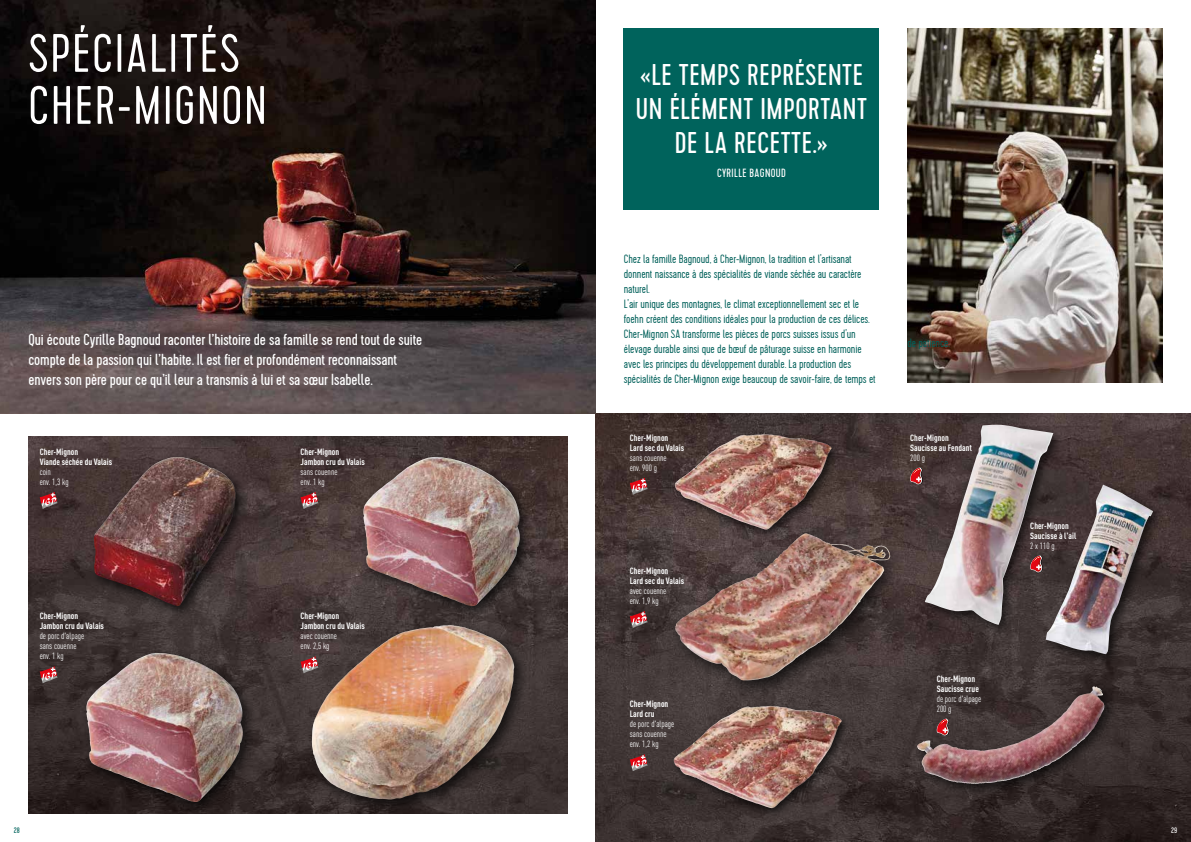
<style>
.page{position:relative;width:1191px;height:842px;background:#fff}
.page>*{position:absolute;margin:0;border:0;box-sizing:border-box;transform-origin:0 0}
.t1{font:300 54px/52px "Cervo";letter-spacing:.03em;color:#fff}
.t2{font:30px/34px "Cervo";letter-spacing:.02em;color:#fff;text-align:center}
.t3{font:16px/20px "Cervo";letter-spacing:-.005em;color:#fff}
.t4{font:300 12px/15px "Cervo";letter-spacing:-.01em;color:#00605a}
.t5{font:11.9px "Cervo";letter-spacing:.03em;color:#fff}
.t6{font:700 condensed 9px/10px "DINOT";color:#fff}
.t7{font:condensed 9px/10px "DINOT";color:#fff}
.t8{font:8px "Cervo";color:#00635c}
.t9{font:8px "Cervo";color:#fff}
</style>
<div class="page">
<img style="left:28px;top:437px;width:539px;height:377px">
<img style="left:595px;top:414px;width:596px;height:428px">
<img style="left:0;top:0;width:595px;height:414px">
<div style="left:624px;top:28px;width:255px;height:182px;background:#00635c"></div>
<div style="left:89px;top:452px;width:160px;height:167px;background:#000;opacity:.69"></div>
<img style="left:94px;top:457px;width:142px;height:150px">
<div style="left:358px;top:452px;width:175px;height:167px;background:#000;opacity:.7"></div>
<img style="left:363px;top:457px;width:157px;height:149px">
<svg style="left:300px;top:492px;width:18px;height:17px"></svg>
<div style="left:305px;top:619px;width:224px;height:196px;background:#000;opacity:.69"></div>
<img style="left:312px;top:625px;width:202px;height:175px">
<div style="left:669px;top:701px;width:183px;height:118px;background:#000;opacity:.7"></div>
<img style="left:674px;top:706px;width:168px;height:102px">
<div style="left:912px;top:681px;width:205px;height:116px;background:#000;opacity:.7"></div>
<img style="left:917px;top:686px;width:176px;height:65px">
<div style="left:668px;top:527px;width:239px;height:172px;background:#000;opacity:.7"></div>
<img style="left:674px;top:535px;width:217px;height:146px">
<div style="left:920px;top:419px;width:145px;height:218px;background:#000;opacity:.7"></div>
<img style="left:925px;top:425px;width:128px;height:200px">
<div style="left:670px;top:430px;width:173px;height:111px;background:#000;opacity:.7"></div>
<img style="left:675px;top:434px;width:157px;height:96px">
<div style="left:1041px;top:480px;width:124px;height:187px;background:#000;opacity:.7"></div>
<img style="left:1045px;top:485px;width:108px;height:169px">
<svg style="left:1030px;top:556px;width:12px;height:17px"></svg>
<svg style="left:630px;top:478px;width:17px;height:17px"></svg>
<svg style="left:910px;top:468px;width:12px;height:17px"></svg>
<svg style="left:630px;top:611px;width:17px;height:17px"></svg>
<svg style="left:936px;top:719px;width:13px;height:17px"></svg>
<svg style="left:630px;top:754px;width:17px;height:17px"></svg>
<svg style="left:300px;top:656px;width:18px;height:17px"></svg>
<svg style="left:40px;top:492px;width:18px;height:17px"></svg>
<div style="left:81px;top:648px;width:175px;height:167px;background:#000;opacity:.69"></div>
<img style="left:86px;top:653px;width:157px;height:149px">
<svg style="left:40px;top:666px;width:18px;height:17px"></svg>
<img style="left:907px;top:28px;width:255px;height:355px">
<h1 class="t1" style="left:28px;top:29px;width:240px">SPÉCIALITÉS<br>CHER-MIGNON</h1>
<h3 class="t3" style="left:28px;top:330px;width:395px">Qui écoute Cyrille Bagnoud raconter l’histoire de sa famille se rend tout de suite compte de la passion qui l’habite. Il est fier et profondément reconnaissant envers son père pour ce qu’il leur a transmis à lui et sa sœur Isabelle.</h3>
<p class="t6" style="left:40px;top:446px;width:74px">Cher-Mignon<br>Viande séchée du Valais</p>
<p class="t7" style="left:40px;top:467px;width:30px">coin<br>env. 1,3 kg</p>
<p class="t6" style="left:40px;top:611px;width:66px">Cher-Mignon<br>Jambon cru du Valais</p>
<p class="t7" style="left:40px;top:631px;width:46px">de porc d'alpage sans couenne env. 1 kg</p>
<p class="t6" style="left:300px;top:446px;width:66px">Cher-Mignon<br>Jambon cru du Valais</p>
<p class="t7" style="left:300px;top:467px;width:38px">sans couenne env. 1 kg</p>
<p class="t6" style="left:300px;top:611px;width:66px">Cher-Mignon<br>Jambon cru du Valais</p>
<p class="t7" style="left:300px;top:631px;width:38px">avec couenne env. 2,5 kg</p>
<h2 class="t2" style="left:636px;top:59px;width:232px">«LE TEMPS REPRÉSENTE<br>UN ÉLÉMENT IMPORTANT<br>DE LA RECETTE.»</h2>
<p class="t5" style="left:717px;top:166px;width:70px">CYRILLE BAGNOUD</p>
<p class="t4" style="left:624px;top:252px;width:253px">Chez la famille Bagnoud, à Cher-Mignon, la tradition et l'artisanat donnent naissance à des spécialités de viande séchée au caractère naturel.<br>L'air unique des montagnes, le climat exceptionnellement sec et le foehn créent des conditions idéales pour la production de ces délices.<br>Cher-Mignon SA transforme les pièces de porcs suisses issus d'un élevage durable ainsi que de bœuf de pâturage suisse en harmonie avec les principes du développement durable. La production des spécialités de Cher-Mignon exige beaucoup de savoir-faire, de temps et</p>
<p class="t6" style="left:630px;top:432px;width:56px">Cher-Mignon<br>Lard sec du Valais</p>
<p class="t7" style="left:630px;top:452px;width:38px">sans couenne env. 900 g</p>
<p class="t4" style="left:907px;top:336px;width:44px">de patience.</p>
<p class="t6" style="left:910px;top:432px;width:63px">Cher-Mignon<br>Saucisse au Fendant</p>
<p class="t7" style="left:910px;top:452px;width:16px">200 g</p>
<p class="t6" style="left:630px;top:565px;width:56px">Cher-Mignon<br>Lard sec du Valais</p>
<p class="t7" style="left:630px;top:586px;width:38px">avec couenne env. 1,9 kg</p>
<p class="t6" style="left:630px;top:699px;width:40px">Cher-Mignon<br>Lard cru</p>
<p class="t7" style="left:630px;top:719px;width:46px">de porc d'alpage sans couenne env. 1,2 kg</p>
<p class="t6" style="left:936px;top:673px;width:44px">Cher-Mignon<br>Saucisse crue</p>
<p class="t7" style="left:936px;top:693px;width:46px">de porc d'alpage<br>200 g</p>
<p class="t6" style="left:1030px;top:520px;width:47px">Cher-Mignon<br>Saucisse à l'ail</p>
<p class="t7" style="left:1030px;top:540px;width:26px">2 x 110 g</p>
<p class="t8" style="left:14px;top:826px;width:8px">28</p>
<p class="t9" style="left:1171px;top:826px;width:8px">29</p>
</div>
